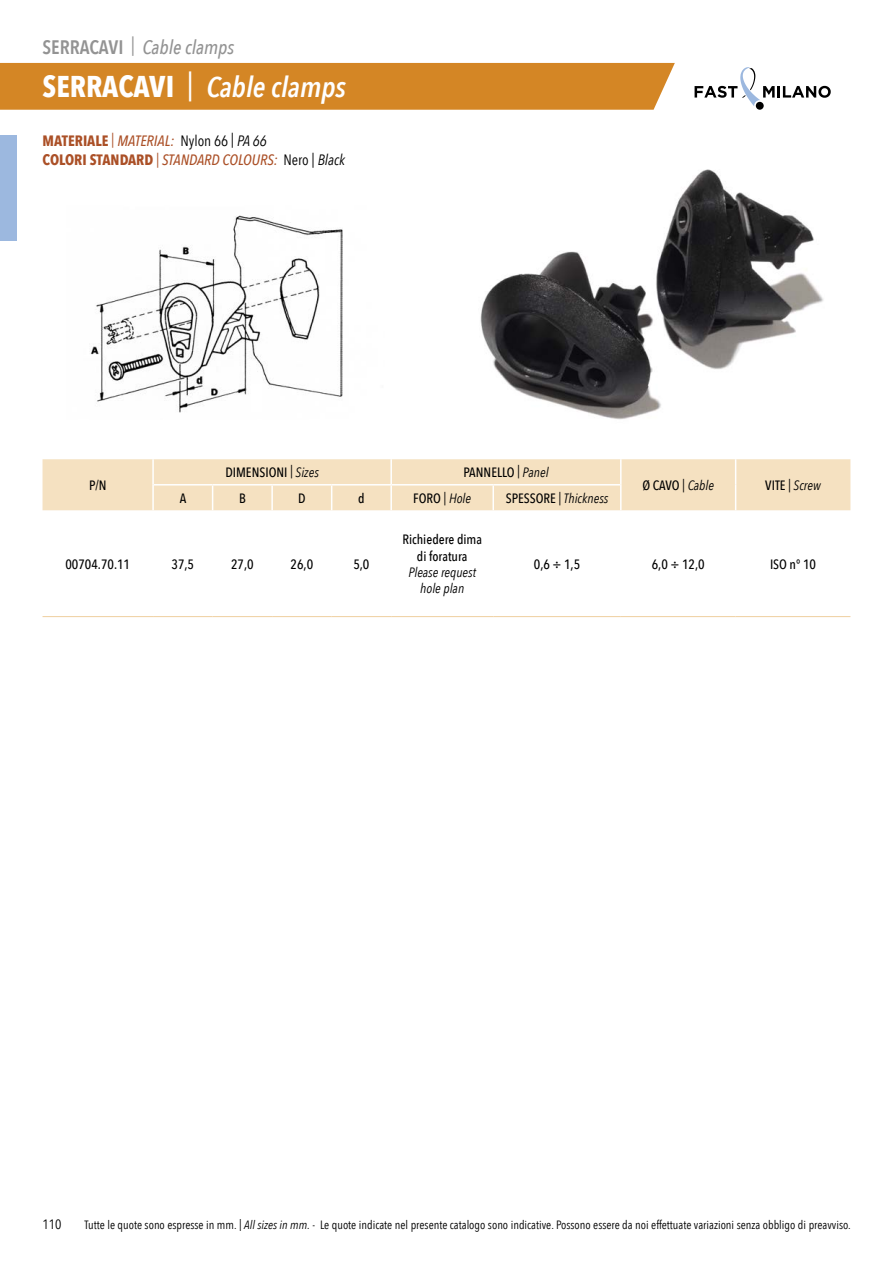
<style>
.page{position:relative;width:893px;height:1263px;background:#fff}
.page>*{position:absolute;margin:0;border:0;box-sizing:border-box;transform-origin:0 0}
.t1{font:italic 600 28.5px "Avenir Next Condensed";color:#fff}
.t2{font:italic 500 19.5px "Avenir Next Condensed";color:#939393}
.t3{font:italic 500 15px/19.5px "Avenir Next Condensed";color:#ab5027}
.t4{font:500 13.5px/16.2px "Avenir Next Condensed";color:#000;text-align:center}
.t5{font:italic 13.5px/16.2px "Avenir Next Condensed";color:#000;text-align:center}
.t6{font:13.5px "Avenir Next Condensed";color:#000}
.t7{font:12px "Avenir Next Condensed";color:#000}
.s1{font-weight:600;font-style:normal}
.s2{font-weight:700;font-style:normal;font-size:30px}
.s3{font-family:"Futura Std";font-weight:400;font-style:normal;font-stretch:condensed;font-size:30px}
.s4{font-weight:700;font-style:normal}
.s5{font-weight:400;font-style:normal}
.s6{font-weight:400;font-style:normal;color:#000}
.s7{font-weight:400;color:#000}
.s8{font-weight:400}
.s9{font-weight:400;font-style:italic}
.s10{font-weight:500;font-style:normal}
.s11{font-style:normal}
.s12{font-style:italic}
</style>
<div class="page">
<div style="left:0;top:63px;width:675px;height:47px;background:#d48625"></div>
<div style="left:0;top:135px;width:17px;height:105px;background:#9cb8df"></div>
<div style="left:756px;top:102px;width:8px;height:8px;background:#000;border-radius:50%"></div>
<svg style="left:695px;top:67px;width:136px;height:39px"></svg>
<img style="left:90px;top:215px;width:253px;height:198px">
<hr style="left:43px;top:616px;width:110px;height:1px;background:#efcf9f">
<hr style="left:153px;top:616px;width:60px;height:1px;background:#efcf9f">
<hr style="left:213px;top:616px;width:59px;height:1px;background:#efcf9f">
<hr style="left:272px;top:616px;width:60px;height:1px;background:#efcf9f">
<hr style="left:332px;top:616px;width:59px;height:1px;background:#efcf9f">
<hr style="left:391px;top:616px;width:102px;height:1px;background:#efcf9f">
<hr style="left:493px;top:616px;width:128px;height:1px;background:#efcf9f">
<hr style="left:621px;top:616px;width:115px;height:1px;background:#efcf9f">
<hr style="left:736px;top:616px;width:114px;height:1px;background:#efcf9f">
<div style="left:43px;top:459px;width:807px;height:51px;background:#f5e1c1"></div>
<hr style="left:391px;top:484px;width:102px;height:1px;background:#fff">
<hr style="left:390px;top:485px;width:2px;height:25px;background:#fff">
<hr style="left:493px;top:484px;width:127px;height:1px;background:#fff">
<hr style="left:492px;top:485px;width:2px;height:25px;background:#fff">
<hr style="left:620px;top:485px;width:2px;height:25px;background:#fff">
<img style="left:480px;top:169px;width:344px;height:251px">
<h2 class="t2" style="left:43px;top:35px;width:193px"><span class="s1">SERRACAVI</span> <sup>|</sup> Cable clamps</h2>
<h1 class="t1" style="left:43px;top:70px;width:305px"><span class="s2">SERRACAVI</span> <span class="s3">|</span> Cable clamps</h1>
<p class="t3" style="left:43px;top:131px;width:304px"><span class="s4">MATERIALE</span> <span class="s5">|</span> MATERIAL: <span class="s6">Nylon 66 |</span> <span class="s7">PA 66<br></span><span class="s4">COLORI STANDARD</span> <span class="s5">|</span> STANDARD COLOURS: <span class="s6">Nero |</span> <span class="s7">Black</span></p>
<p class="t4" style="left:89px;top:477px;width:19px">P/N</p>
<p class="t4" style="left:225px;top:464px;width:95px">DIMENSIONI <span class="s8">|</span> <span class="s9">Sizes</span></p>
<p class="t4" style="left:463px;top:464px;width:87px">PANNELLO <span class="s8">|</span> <span class="s9">Panel</span></p>
<p class="t4" style="left:180px;top:490px;width:8px">A</p>
<p class="t4" style="left:239px;top:490px;width:8px">B</p>
<p class="t4" style="left:298px;top:490px;width:9px">D</p>
<p class="t4" style="left:358px;top:490px;width:8px">d</p>
<p class="t4" style="left:413px;top:490px;width:59px">FORO <span class="s8">|</span> <span class="s9">Hole</span></p>
<p class="t5" style="left:506px;top:490px;width:104px"><span class="s10">SPESSORE</span> <span class="s11">|</span> Thickness</p>
<p class="t4" style="left:642px;top:477px;width:73px">Ø CAVO <span class="s8">|</span> <span class="s9">Cable</span></p>
<p class="t5" style="left:765px;top:477px;width:57px"><span class="s10">VITE</span> <span class="s11">|</span> Screw</p>
<p class="t4" style="left:65px;top:556px;width:66px">00704.70.11</p>
<p class="t4" style="left:172px;top:556px;width:24px">37,5</p>
<p class="t4" style="left:231px;top:556px;width:24px">27,0</p>
<p class="t4" style="left:291px;top:556px;width:24px">26,0</p>
<p class="t4" style="left:353px;top:556px;width:18px">5,0</p>
<p class="t4" style="left:402px;top:531px;width:81px">Richiedere dima di foratura</p>
<p class="t5" style="left:408px;top:564px;width:69px">Please request hole plan</p>
<p class="t4" style="left:534px;top:556px;width:48px">0,6 ÷ 1,5</p>
<p class="t4" style="left:652px;top:556px;width:54px">6,0 ÷ 12,0</p>
<p class="t4" style="left:770px;top:556px;width:48px">ISO n° 10</p>
<p class="t6" style="left:43px;top:1213px;width:21px">110</p>
<p class="t7" style="left:85px;top:1214px;width:768px">Tutte le quote sono espresse in mm. | <span class="s12">All sizes in mm.</span> - Le quote indicate nel presente catalogo sono indicative. Possono essere da noi effettuate variazioni senza obbligo di preavviso.</p>
</div>
